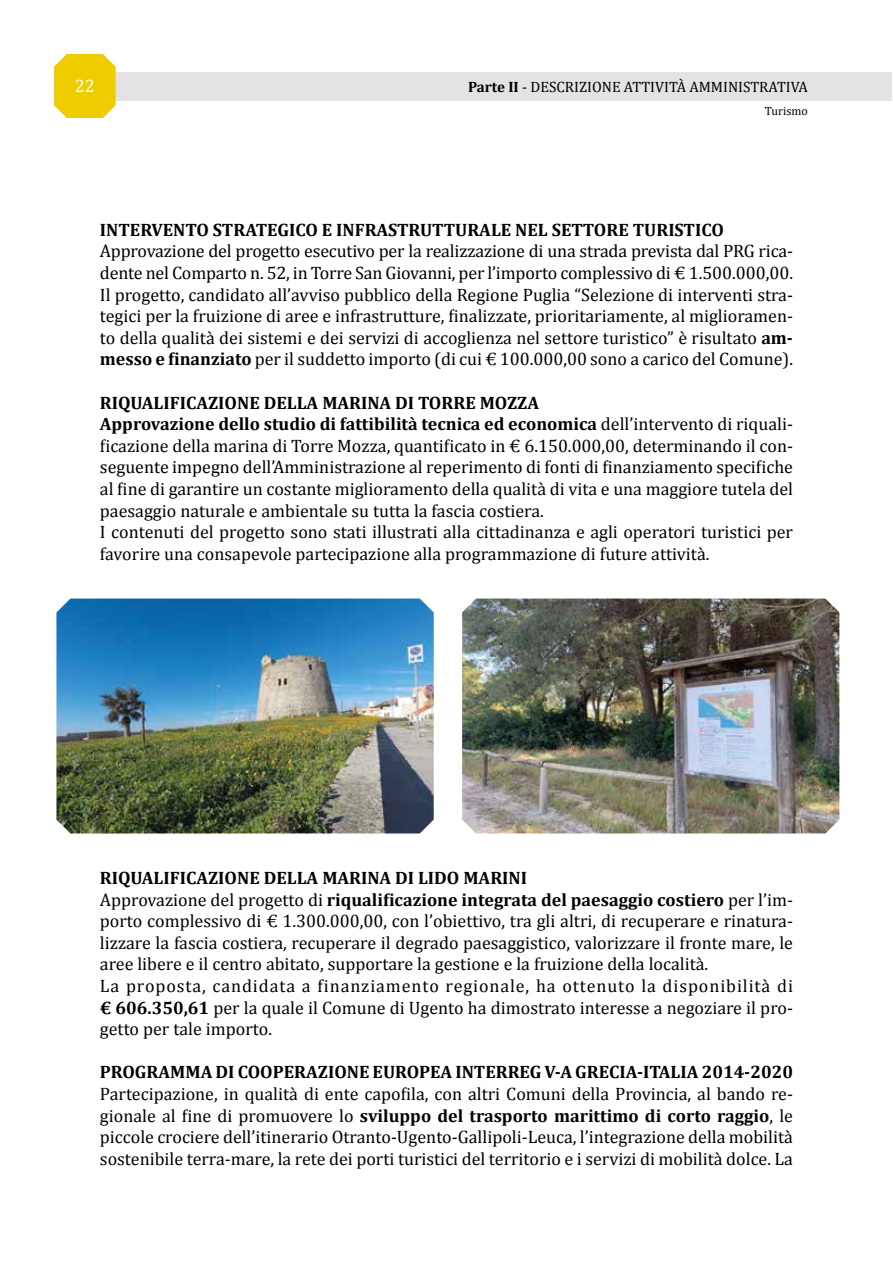
<style>
.page{position:relative;width:893px;height:1263px;background:#fff}
.page>*{position:absolute;margin:0;border:0;box-sizing:border-box;transform-origin:0 0}
.t1{font:18px/21.6px "Cambria";color:#000;text-align:justify}
.t2{font:700 18px "Cambria";color:#000}
.t3{font:18px "Cambria";color:#fff}
.t4{font:15px "Cambria";color:#000}
.t5{font:12px "Cambria";color:#000}
.s1{font-weight:700}
</style>
<div class="page">
<div style="left:56px;top:72px;width:836px;height:28px;background:#e3e3e3"></div>
<svg style="left:54px;top:54px;width:62px;height:64px"></svg>
<img style="left:462px;top:598px;width:377px;height:235px">
<img style="left:56px;top:598px;width:378px;height:235px">
<p class="t3" style="left:75px;top:75px;width:21px">22</p>
<p class="t4" style="left:468px;top:78px;width:341px"><span class="s1">Parte II</span> - DESCRIZIONE ATTIVITÀ AMMINISTRATIVA</p>
<p class="t5" style="left:765px;top:103px;width:45px">Turismo</p>
<p class="t2" style="left:100px;top:217px;width:626px">INTERVENTO STRATEGICO E INFRASTRUTTURALE NEL SETTORE TURISTICO</p>
<p class="t1" style="left:100px;top:240px;width:695px">Approvazione del progetto esecutivo per la realizzazione di una strada prevista dal PRG rica&shy;dente nel Comparto n. 52, in Torre San Giovanni, per l’importo complessivo di € 1.500.000,00.<br>Il progetto, candidato all’avviso pubblico della Regione Puglia “Selezione di interventi stra&shy;tegici per la fruizione di aree e infrastrutture, finalizzate, prioritariamente, al miglioramen&shy;to della qualità dei sistemi e dei servizi di accoglienza nel settore turistico” è risultato <span class="s1">am&shy;messo e finanziato</span> per il suddetto importo (di cui € 100.000,00 sono a carico del Comune).</p>
<p class="t1" style="left:100px;top:392px;width:695px;text-align:left"><span class="s1">RIQUALIFICAZIONE DELLA MARINA DI TORRE MOZZA<br>Approvazione dello studio di fattibilità tecnica ed economica</span> dell’intervento di riquali&shy;ficazione della marina di Torre Mozza, quantificato in € 6.150.000,00, determinando il con&shy;seguente impegno dell’Amministrazione al reperimento di fonti di finanziamento specifiche al fine di garantire un costante miglioramento della qualità di vita e una maggiore tutela del paesaggio naturale e ambientale su tutta la fascia costiera.<br>I contenuti del progetto sono stati illustrati alla cittadinanza e agli operatori turistici per favorire una consapevole partecipazione alla programmazione di future attività.</p>
<p class="t1" style="left:100px;top:867px;width:695px;text-align:left"><span class="s1">RIQUALIFICAZIONE DELLA MARINA DI LIDO MARINI<br></span>Approvazione del progetto di <span class="s1">riqualificazione integrata del paesaggio costiero</span> per l’im&shy;porto complessivo di € 1.300.000,00, con l’obiettivo, tra gli altri, di recuperare e rinatura&shy;lizzare la fascia costiera, recuperare il degrado paesaggistico, valorizzare il fronte mare, le aree libere e il centro abitato, supportare la gestione e la fruizione della località.<br>La proposta, candidata a finanziamento regionale, ha ottenuto la disponibilità di <span class="s1">€ 606.350,61</span> per la quale il Comune di Ugento ha dimostrato interesse a negoziare il pro&shy;getto per tale importo.</p>
<p class="t2" style="left:100px;top:1059px;width:695px">PROGRAMMA DI COOPERAZIONE EUROPEA INTERREG V-A GRECIA-ITALIA 2014-2020</p>
<p class="t1" style="left:100px;top:1083px;width:695px">Partecipazione, in qualità di ente capofila, con altri Comuni della Provincia, al bando re&shy;gionale al fine di promuovere lo <span class="s1">sviluppo del trasporto marittimo di corto raggio</span>, le piccole crociere dell’itinerario Otranto-Ugento-Gallipoli-Leuca, l’integrazione della mobilità sostenibile terra-mare, la rete dei porti turistici del territorio e i servizi di mobilità dolce. La</p>
</div>
